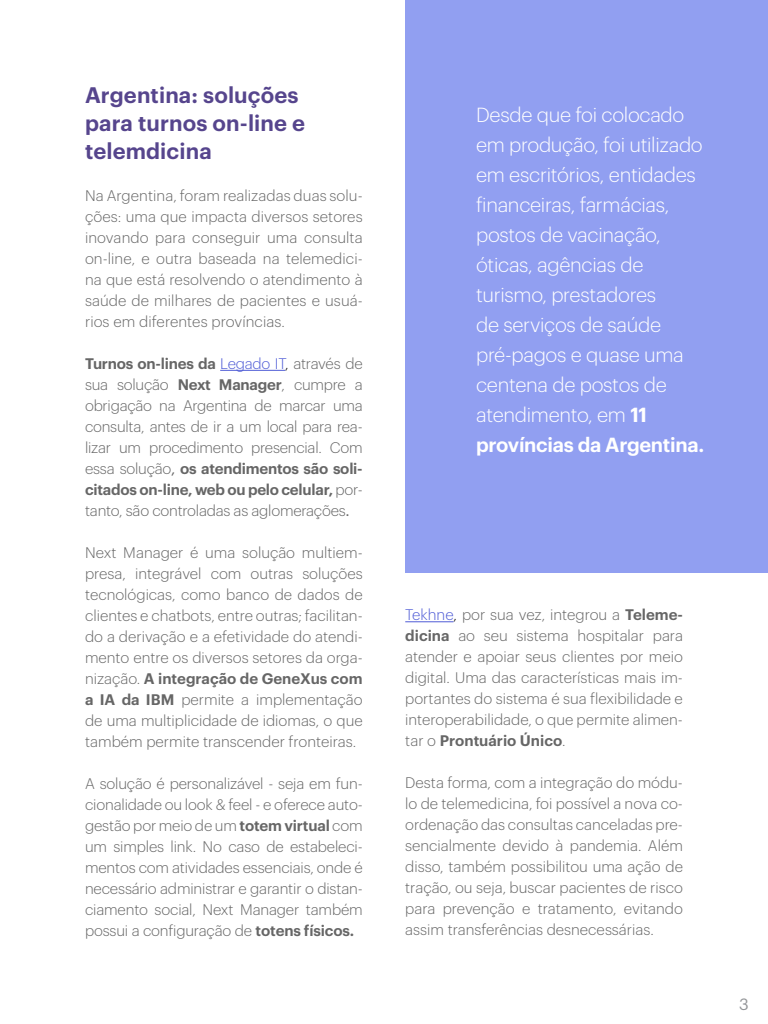
<style>
.page{position:relative;width:768px;height:1024px;background:#fff}
.page>*{position:absolute;margin:0;border:0;box-sizing:border-box;transform-origin:0 0}
.t1{font:600 22px/28px "Graphik";letter-spacing:.005em;color:#56458d}
.t2{font:300 20px/30px "Graphik";letter-spacing:-.015em;color:#fff}
.t3{font:16px "Graphik";color:#939598}
.t4{font:300 15px/21px "Graphik";color:#666;text-align:justify}
.s1{font-weight:600}
.s2{color:#4f5cd6}
.s3{color:#000}
.s4{font-weight:400}
</style>
<div class="page">
<hr style="left:220px;top:370px;width:65px;height:1px;background:#4f5cd6">
<hr style="left:405px;top:621px;width:49px;height:1px;background:#4f5cd6">
<div style="left:405px;top:0;width:363px;height:573px;background:#919ff1"></div>
<h1 class="t1" style="left:85px;top:79px;width:222px">Argentina: soluções para turnos on-line e telemdicina</h1>
<p class="t4" style="left:85px;top:184px;width:279px">Na Argentina, foram realizadas duas solu&shy;ções: uma que impacta diversos setores inovando para conseguir uma consulta on-line, e outra baseada na telemedici&shy;na que está resolvendo o atendimento à saúde de milhares de pacientes e usuá&shy;rios em diferentes províncias.</p>
<p class="t4" style="left:85px;top:352px;width:279px"><span class="s1">Turnos on-lines da</span> <span class="s2">Legado IT</span><span class="s3">,</span> através de sua solução <span class="s1">Next Manager</span>, cumpre a obrigação na Argentina de marcar uma consulta, antes de ir a um local para rea&shy;lizar um procedimento presencial. Com essa solução<span class="s4">,</span> <span class="s1">os atendimentos são soli&shy;citados on-line, web ou pelo celular,</span> por&shy;tanto, são controladas as aglomerações<span class="s4">.</span></p>
<p class="t4" style="left:85px;top:541px;width:279px">Next Manager é uma solução multiem&shy;presa, integrável com outras soluções tecnológicas, como banco de dados de clientes e chatbots, entre outras; facilitan&shy;do a derivação e a efetividade do atendi&shy;mento entre os diversos setores da orga&shy;nização. <span class="s1">A integração de GeneXus com a IA da IBM</span> permite a implementação de uma multiplicidade de idiomas, o que também permite transcender fronteiras.</p>
<p class="t4" style="left:85px;top:772px;width:279px">A solução é personalizável - seja em fun&shy;cionalidade ou look &amp; feel - e oferece auto&shy;gestão por meio de um <span class="s1">totem virtual</span> com um simples link. No caso de estabeleci&shy;mentos com atividades essenciais, onde é necessário administrar e garantir o distan&shy;ciamento social, Next Manager também possui a configuração de <span class="s1">totens físicos.</span></p>
<p class="t2" style="left:476px;top:99px;width:230px">Desde que foi colocado em produção, foi utilizado em escritórios, entidades financeiras, farmácias, postos de vacinação, óticas, agências de turismo, prestadores<br>de serviços de saúde pré-pagos e quase uma centena de postos de atendimento, em <span class="s1">11 províncias da Argentina.</span></p>
<p class="t4" style="left:405px;top:603px;width:279px"><span class="s2">Tekhne</span><span class="s3">,</span> por sua vez, integrou a <span class="s1">Teleme&shy;dicina</span> ao seu sistema hospitalar para atender e apoiar seus clientes por meio digital. Uma das características mais im&shy;portantes do sistema é sua flexibilidade e interoperabilidade, o que permite alimen&shy;tar o <span class="s1">Prontuário Único</span>.</p>
<p class="t4" style="left:405px;top:771px;width:279px">Desta forma, com a integração do módu&shy;lo de telemedicina, foi possível a nova co&shy;ordenação das consultas canceladas pre&shy;sencialmente devido à pandemia. Além disso, também possibilitou uma ação de tração, ou seja, buscar pacientes de risco para prevenção e tratamento, evitando assim transferências desnecessárias.</p>
<p class="t3" style="left:739px;top:993px;width:11px">3</p>
</div>
